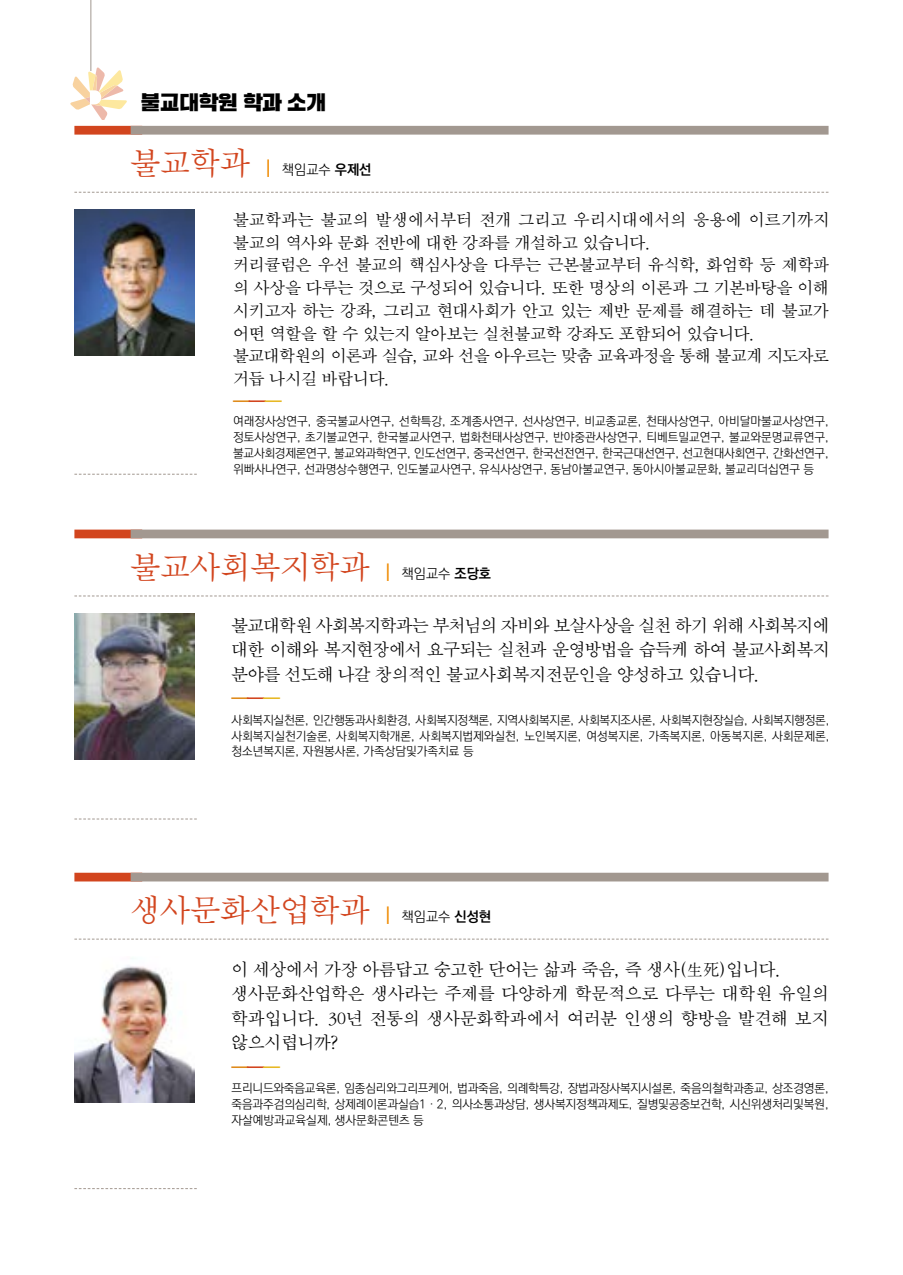
<style>
.page{position:relative;width:903px;height:1275px;background:#fff}
.page>*{position:absolute;margin:0;border:0;box-sizing:border-box;transform-origin:0 0}
.t1{font:33.25px "SD Myeongjo a Lt";color:#d2451e}
.t2{font:19.25px "SD Gd Gothic";color:#000}
.t3{font:18.38px/24.5px "SD Myeongjo a Lt";color:#000;text-align:justify}
.t4{font:17.5px/22.8px "SD Myeongjo a Lt";color:#000}
.t5{font:17.5px "HCR Batang";color:#df8b1c}
.t6{font:12.25px/15.8px "Ko Pub World Dotum PL";color:#000;text-align:justify}
.s1{font-family:"HCR Batang";font-size:17.5px;color:#ef8a00}
.s2{font-family:"Ko Pub World Dotum PL";font-size:14px;color:#000}
.s3{font-family:"Ko Pub World Dotum PB";font-size:14px;color:#000}
.s4{color:#d2451e}
.s5{color:#e7b825}
</style>
<div class="page">
<div style="left:74px;top:126px;width:68px;height:9px;background:#d2451e"></div>
<div style="left:74px;top:530px;width:68px;height:8px;background:#d2451e"></div>
<div style="left:74px;top:873px;width:68px;height:8px;background:#d2451e"></div>
<div style="left:131px;top:126px;width:697px;height:9px;background:#a29890"></div>
<div style="left:131px;top:530px;width:697px;height:8px;background:#a29890"></div>
<div style="left:131px;top:873px;width:697px;height:8px;background:#a29890"></div>
<svg style="left:74px;top:192px;width:754px;height:1px"></svg>
<svg style="left:74px;top:595px;width:754px;height:1px"></svg>
<svg style="left:74px;top:939px;width:754px;height:1px"></svg>
<svg style="left:74px;top:474px;width:123px;height:1px"></svg>
<svg style="left:74px;top:819px;width:123px;height:1px"></svg>
<svg style="left:74px;top:1188px;width:123px;height:1px"></svg>
<img style="left:74px;top:210px;width:121px;height:146px">
<img style="left:74px;top:613px;width:121px;height:146px">
<img style="left:74px;top:958px;width:121px;height:144px">
<svg style="left:70px;top:67px;width:57px;height:53px"></svg>
<hr style="left:91px;top:0;width:1px;height:71px;background:#a29890">
<h2 class="t2" style="left:141px;top:93px;width:186px">불교대학원 학과 소개</h2>
<h1 class="t1" style="left:131px;top:146px;width:242px">불교학과 <span class="s1">┃</span> <span class="s2">책임교수</span> <span class="s3">우제선</span></h1>
<p class="t4" style="left:233px;top:208px;width:597px">불교학과는 불교의 발생에서부터 전개 그리고 우리시대에서의 응용에 이르기까지 불교의 역사와 문화 전반에 대한 강좌를 개설하고 있습니다.<br>커리큘럼은 우선 불교의 핵심사상을 다루는 근본불교부터 유식학, 화엄학 등 제학파 의 사상을 다루는 것으로 구성되어 있습니다. 또한 명상의 이론과 그 기본바탕을 이해 시키고자 하는 강좌, 그리고 현대사회가 안고 있는 제반 문제를 해결하는 데 불교가 어떤 역할을 할 수 있는지 알아보는 실천불교학 강좌도 포함되어 있습니다. 불교대학원의 이론과 실습, 교와 선을 아우르는 맞춤 교육과정을 통해 불교계 지도자로 거듭 나시길 바랍니다.</p>
<h3 class="t5" style="left:233px;top:388px;width:50px">━<span class="s4">━</span><span class="s5">━</span></h3>
<p class="t6" style="left:233px;top:414px;width:597px">여래장사상연구, 중국불교사연구, 선학특강, 조계종사연구, 선사상연구, 비교종교론, 천태사상연구, 아비달마불교사상연구, 정토사상연구, 초기불교연구, 한국불교사연구, 법화천태사상연구, 반야중관사상연구, 티베트밀교연구, 불교와문명교류연구, 불교사회경제론연구, 불교와과학연구, 인도선연구, 중국선연구, 한국선전연구, 한국근대선연구, 선고현대사회연구, 간화선연구, 위빠사나연구, 선과명상수행연구, 인도불교사연구, 유식사상연구, 동남아불교연구, 동아시아불교문화, 불교리더십연구 등</p>
<h1 class="t1" style="left:131px;top:550px;width:362px">불교사회복지학과 <span class="s1">┃</span> <span class="s2">책임교수</span> <span class="s3">조당호</span></h1>
<h3 class="t3" style="left:231px;top:613px;width:599px">불교대학원 사회복지학과는 부처님의 자비와 보살사상을 실천 하기 위해 사회복지에 대한 이해와 복지현장에서 요구되는 실천과 운영방법을 습득케 하여 불교사회복지 분야를 선도해 나갈 창의적인 불교사회복지전문인을 양성하고 있습니다.</h3>
<h3 class="t5" style="left:231px;top:685px;width:50px">━<span class="s4">━</span><span class="s5">━</span></h3>
<p class="t6" style="left:231px;top:712px;width:599px">사회복지실천론, 인간행동과사회환경, 사회복지정책론, 지역사회복지론, 사회복지조사론, 사회복지현장실습, 사회복지행정론, 사회복지실천기술론, 사회복지학개론, 사회복지법제와실천, 노인복지론, 여성복지론, 가족복지론, 아동복지론, 사회문제론, 청소년복지론, 자원봉사론, 가족상담및가족치료 등</p>
<h1 class="t1" style="left:131px;top:893px;width:362px">생사문화산업학과 <span class="s1">┃</span> <span class="s2">책임교수</span> <span class="s3">신성현</span></h1>
<h3 class="t3" style="left:231px;top:957px;width:599px;text-align:left">이 세상에서 가장 아름답고 숭고한 단어는 삶과 죽음, 즉 생사(生死)입니다. 생사문화산업학은 생사라는 주제를 다양하게 학문적으로 다루는 대학원 유일의 학과입니다. 30년 전통의 생사문화학과에서 여러분 인생의 향방을 발견해 보지 않으시렵니까?</h3>
<h3 class="t5" style="left:231px;top:1054px;width:50px">━<span class="s4">━</span><span class="s5">━</span></h3>
<p class="t6" style="left:231px;top:1081px;width:599px">프리니드와죽음교육론, 임종심리와그리프케어, 법과죽음, 의례학특강, 장법과장사복지시설론, 죽음의철학과종교, 상조경영론, 죽음과주검의심리학, 상제례이론과실습1‧2, 의사소통과상담, 생사복지정책과제도, 질병및공중보건학, 시신위생처리및복원, 자살예방과교육실제, 생사문화콘텐츠 등</p>
</div>
